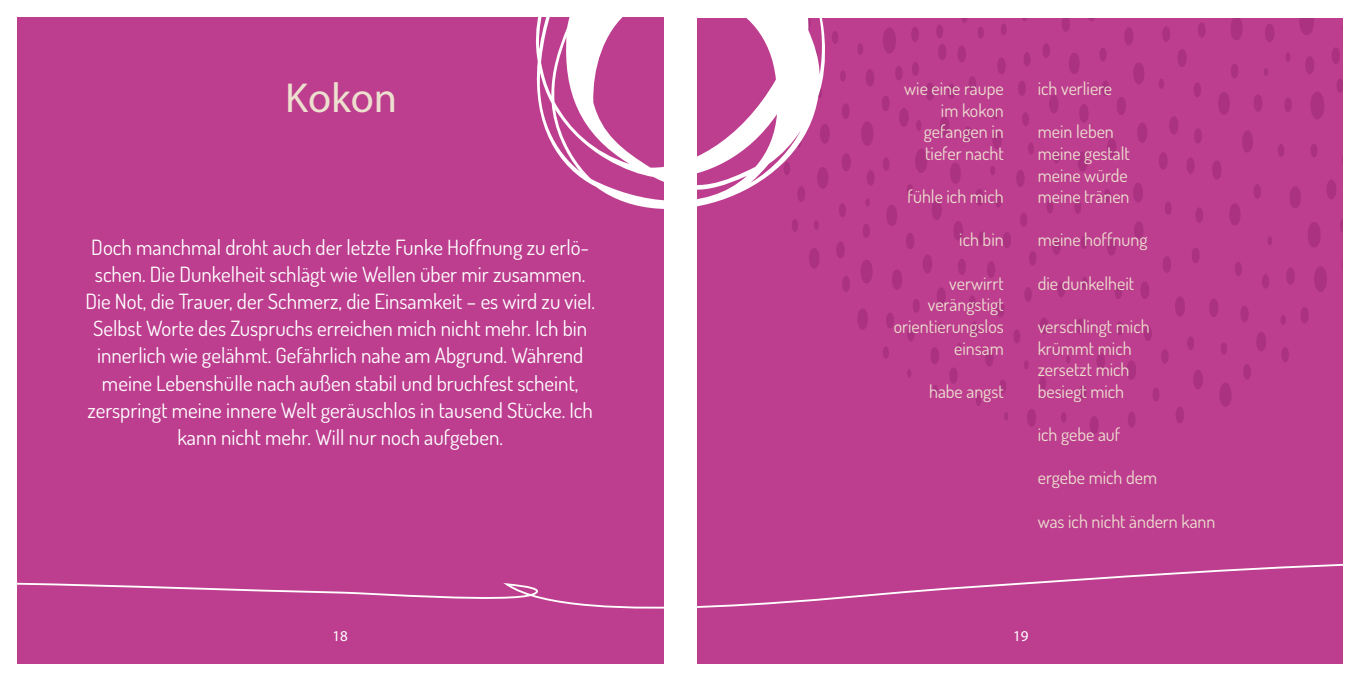
<style>
.page{position:relative;width:1361px;height:681px;background:#fff}
.page>*{position:absolute;margin:0;border:0;box-sizing:border-box;transform-origin:0 0}
.t1{font:42px "Myriad Pro";color:#ede0cf}
.t2{font:21px/27px "Dosis";color:#fff;text-align:center}
.t3{font:18px/21.6px "Dosis";color:#ede0cf;text-align:right}
.t4{font:15px "Myriad Pro";color:#fff}
</style>
<div class="page">
<div style="left:697px;top:17px;width:647px;height:646px;background:#bd3e8f"></div>
<div style="left:17px;top:17px;width:646px;height:646px;background:#bd3e8f"></div>
<svg style="left:17px;top:560px;width:1327px;height:70px"></svg>
<svg style="left:809px;top:17px;width:535px;height:417px"></svg>
<svg style="left:535px;top:17px;width:304px;height:223px"></svg>
<h1 class="t1" style="left:285px;top:72px;width:113px">Kokon</h1>
<p class="t2" style="left:85px;top:233px;width:511px">Doch manchmal droht auch der letzte Funke Hoffnung zu erlö&shy;schen. Die Dunkelheit schlägt wie Wellen über mir zusammen.<br>Die Not, die Trauer, der Schmerz, die Einsamkeit – es wird zu viel.<br>Selbst Worte des Zuspruchs erreichen mich nicht mehr. Ich bin innerlich wie gelähmt. Gefährlich nahe am Abgrund. Während meine Lebenshülle nach außen stabil und bruchfest scheint, zerspringt meine innere Welt geräuschlos in tausend Stücke. Ich kann nicht mehr. Will nur noch aufgeben.</p>
<p class="t4" style="left:332px;top:626px;width:17px">18</p>
<p class="t3" style="left:904px;top:77px;width:101px">wie eine raupe im kokon gefangen in tiefer nacht</p>
<p class="t3" style="left:907px;top:185px;width:98px">fühle ich mich</p>
<p class="t3" style="left:959px;top:228px;width:46px">ich bin</p>
<p class="t3" style="left:893px;top:272px;width:111px">verwirrt verängstigt orientierungslos einsam</p>
<p class="t3" style="left:929px;top:380px;width:76px">habe angst</p>
<p class="t3" style="left:1037px;top:77px;width:76px">ich verliere</p>
<p class="t3" style="left:1037px;top:120px;width:94px;text-align:left">mein leben meine gestalt meine würde meine tränen</p>
<p class="t3" style="left:1037px;top:228px;width:111px">meine hoffnung</p>
<p class="t3" style="left:1037px;top:272px;width:98px">die dunkelheit</p>
<p class="t3" style="left:1037px;top:315px;width:113px;text-align:left">verschlingt mich krümmt mich zersetzt mich besiegt mich</p>
<p class="t3" style="left:1037px;top:423px;width:84px">ich gebe auf</p>
<p class="t3" style="left:1037px;top:466px;width:121px">ergebe mich dem</p>
<p class="t3" style="left:1037px;top:509px;width:179px">was ich nicht ändern kann</p>
<p class="t4" style="left:1013px;top:626px;width:17px">19</p>
</div>
